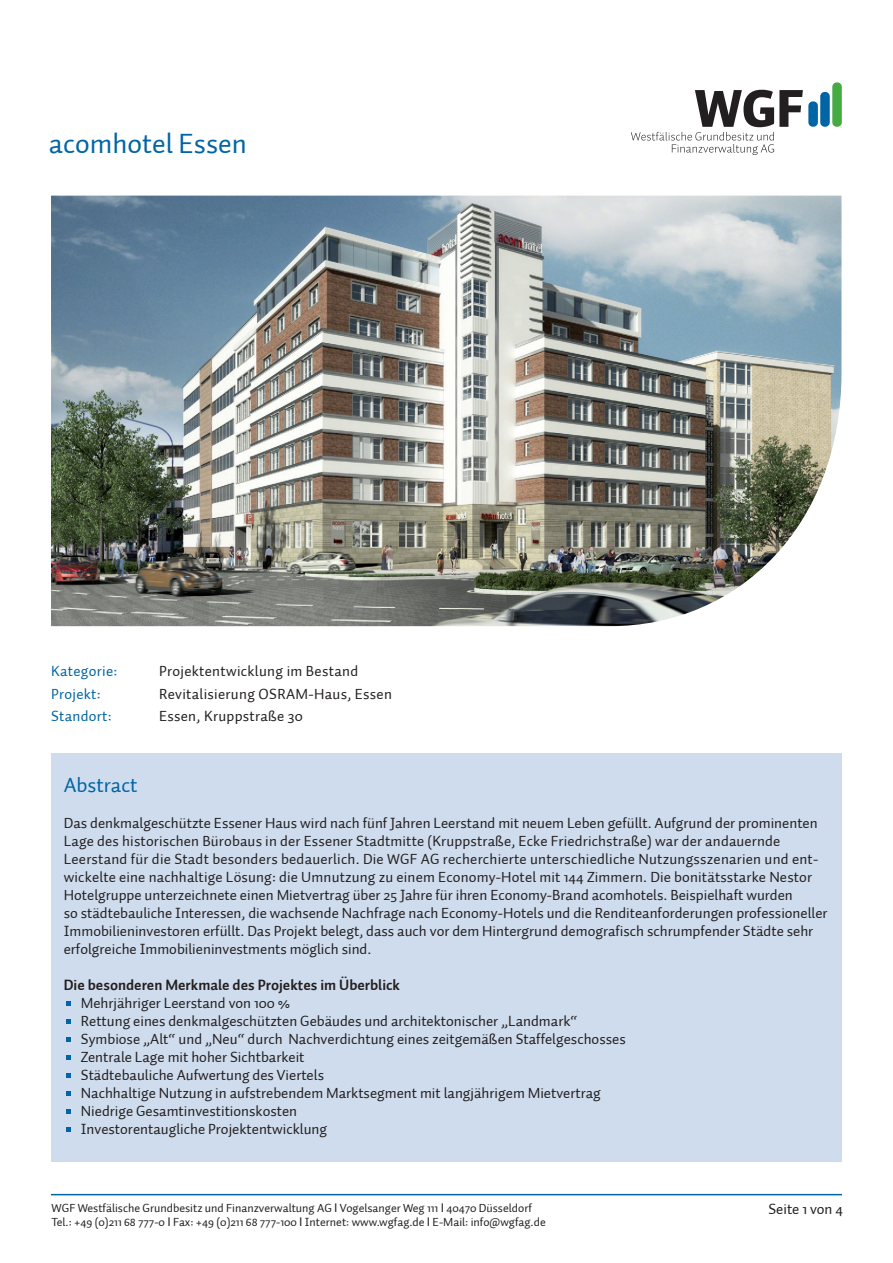
<style>
.page{position:relative;width:893px;height:1263px;background:#fff}
.page>*{position:absolute;margin:0;border:0;box-sizing:border-box;transform-origin:0 0}
.t1{font:28.5px "Auto 1";color:#0065a4}
.t2{font:21px "Auto 1";color:#0065a4}
.t3{font:15px/18px "Auto 1";color:#231f20}
.t4{font:15px "Auto 1";letter-spacing:.02em;color:#231f20}
.t5{font:700 15px "Auto 1";color:#231f20}
.t6{font:15px "Auto 1";letter-spacing:.02em;color:#0065a4}
.t7{font:12px/14.4px "Auto 1";color:#231f20}
.s1{font-style:inherit}
.s2{font-family:"Arial"}
</style>
<div class="page">
<hr style="left:51px;top:1194px;width:791px;height:1px;background:#0065a4">
<svg style="left:631px;top:90px;width:172px;height:65px"></svg>
<div style="left:808px;top:101px;width:10px;height:26px;background:#0065a4;border-radius:4px"></div>
<div style="left:820px;top:92px;width:10px;height:35px;background:#0065a4;border-radius:4px"></div>
<div style="left:832px;top:82px;width:10px;height:45px;background:#44aa42;border-radius:4px"></div>
<img style="left:51px;top:196px;width:790px;height:430px">
<div style="left:51px;top:754px;width:791px;height:408px;background:#cfdced"></div>
<svg style="left:67px;top:1001px;width:4px;height:5px"></svg>
<svg style="left:67px;top:1019px;width:4px;height:5px"></svg>
<svg style="left:67px;top:1037px;width:4px;height:5px"></svg>
<svg style="left:67px;top:1055px;width:4px;height:5px"></svg>
<svg style="left:67px;top:1073px;width:4px;height:5px"></svg>
<svg style="left:67px;top:1091px;width:4px;height:5px"></svg>
<svg style="left:67px;top:1109px;width:4px;height:5px"></svg>
<svg style="left:67px;top:1127px;width:4px;height:5px"></svg>
<p class="t1" style="left:49px;top:125px;width:200px">acomhotel Essen</p>
<p class="t6" style="left:51px;top:662px;width:68px">Kategorie:</p>
<p class="t4" style="left:159px;top:662px;width:201px">Projektentwicklung im Bestand</p>
<p class="t6" style="left:51px;top:684px;width:51px">Projekt:</p>
<p class="t4" style="left:159px;top:684px;width:235px">Revitalisierung OSRAM-Haus, Essen</p>
<p class="t6" style="left:51px;top:707px;width:62px">Standort:</p>
<p class="t4" style="left:159px;top:707px;width:145px">Essen, Kruppstraße 30</p>
<p class="t2" style="left:64px;top:772px;width:75px">Abstract</p>
<p class="t3" style="left:64px;top:814px;width:765px">Das denkmalgeschützte Essener Haus wird nach fünf Jahren Leerstand mit neuem Leben gefüllt. Aufgrund der prominenten Lage des historischen Bürobaus in der Essener Stadtmitte (Kruppstraße, Ecke <span class="s1">Friedrichs</span>traße) war der andauernde Leerstand für die Stadt besonders bedauerlich. Die WGF AG recherchierte unterschiedliche Nutzungsszenarien und ent&shy;wickelte eine nachhaltige Lösung: die Umnutzung zu einem Economy-Hotel mit 144 Zimmern. Die bonitätsstarke Nestor Hotelgruppe unterzeichnete einen Mietvertrag über 25 Jahre für ihren Economy-Brand acom<span class="s1">hotels</span>. <span class="s1">B</span>eispielhaft wurden<br>so städtebauliche Interessen, die wachsende Nachfrage nach Economy-Hotels und die Renditeanforderungen professioneller Immobilieninvestoren erfüllt. Das Projekt belegt, dass auch vor dem Hintergrund demografisch schrumpfender Städte sehr erfolgreiche Immobilieninvestments möglich sind.</p>
<p class="t5" style="left:64px;top:975px;width:338px">Die besonderen Merkmale des Projektes im Überblick</p>
<p class="t3" style="left:81px;top:994px;width:211px">Mehrjähriger Leerstand von 100 %</p>
<p class="t3" style="left:81px;top:1012px;width:498px">Rettung eines denkmalgeschützten Gebäudes und architektonischer „Landmark“</p>
<p class="t3" style="left:81px;top:1030px;width:546px">Symbiose „Alt“ und „Neu“ durch Nachverdichtung eines zeitgemäßen Staffelgeschosses</p>
<p class="t3" style="left:81px;top:1048px;width:225px">Zentrale Lage mit hoher Sichtbarkeit</p>
<p class="t3" style="left:81px;top:1066px;width:245px">Städtebauliche Aufwertung des Viertels</p>
<p class="t3" style="left:81px;top:1084px;width:522px">Nachhaltige Nutzung in aufstrebendem Marktsegment mit langjährigem Mietvertrag</p>
<p class="t3" style="left:81px;top:1102px;width:218px">Niedrige Gesamtinvestitionskosten</p>
<p class="t3" style="left:81px;top:1120px;width:248px">Investorentaugliche Projektentwicklung</p>
<p class="t7" style="left:52px;top:1200px;width:496px">WGF Westfälische Grundbesitz und Finanzverwaltung AG <span class="s2">I</span> Vogelsanger Weg 111 <span class="s2">I</span> 40470 Düsseldorf<br>Tel.: +49 (0)211 68 777-0 <span class="s2">I</span> Fax: +49 (0)211 68 777-100 <span class="s2">I</span> Internet: www.wgfag.de <span class="s2">I</span> E-Mail: info@wgfag.de</p>
<p class="t3" style="left:768px;top:1200px;width:76px">Seite 1 von 4</p>
</div>
